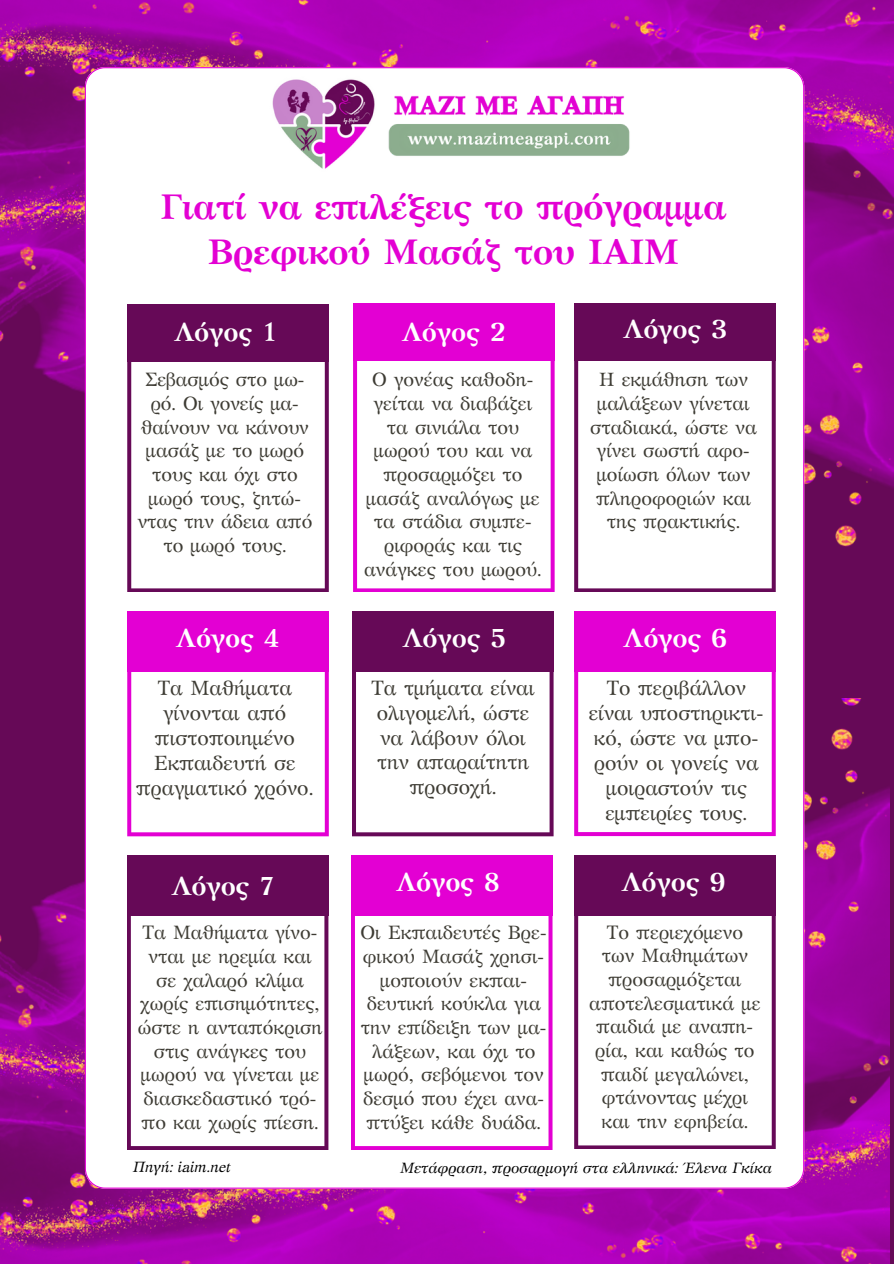
<style>
.page{position:relative;width:894px;height:1264px;background:#fff}
.page>*{position:absolute;margin:0;border:0;box-sizing:border-box;transform-origin:0 0}
.t1{font:700 35.4px/45.3px "GFS Artemisia";letter-spacing:-.02em;color:#e300d3;text-align:center}
.t2{font:700 25.95px "GFS Artemisia";letter-spacing:-.01em;color:#fff}
.t3{font:20.4px/24.9px "GFS Artemisia";color:#3d3b33;text-align:center}
.t4{font:19.2px/23.7px "GFS Artemisia";color:#3d3b33;text-align:center}
.t5{font:italic 14.85px "GFS Artemisia";color:#000}
</style>
<div class="page">
<div style="left:0;top:0;width:893px;height:1263px;background:#660957"></div>
<img style="left:0;top:698px;width:889px;height:565px">
<img style="left:0;top:0;width:892px;height:558px">
<div style="left:85px;top:67px;width:719px;height:1121px;background:#fff"></div>
<div style="left:127px;top:304px;width:201px;height:57px;background:#660957"></div>
<svg style="left:127px;top:351px;width:202px;height:241px;background:#f0e6ee"></svg>
<div style="left:353px;top:361px;width:201px;height:231px;background:#fff"></div>
<div style="left:353px;top:304px;width:201px;height:57px;background:#e300d3"></div>
<div style="left:574px;top:361px;width:201px;height:231px;background:#fff"></div>
<div style="left:574px;top:304px;width:201px;height:57px;background:#660957"></div>
<div style="left:127px;top:672px;width:201px;height:164px;background:#fff"></div>
<div style="left:127px;top:611px;width:202px;height:61px;background:#e300d3"></div>
<div style="left:352px;top:672px;width:201px;height:164px;background:#fff"></div>
<div style="left:352px;top:611px;width:201px;height:61px;background:#660957"></div>
<div style="left:574px;top:672px;width:201px;height:164px;background:#fff"></div>
<div style="left:574px;top:611px;width:201px;height:61px;background:#e300d3"></div>
<div style="left:127px;top:916px;width:201px;height:233px;background:#fff"></div>
<div style="left:127px;top:855px;width:201px;height:61px;background:#660957"></div>
<div style="left:351px;top:855px;width:202px;height:61px;background:#e300d3"></div>
<div style="left:351px;top:916px;width:201px;height:233px;background:#fff"></div>
<div style="left:574px;top:854px;width:201px;height:61px;background:#660957"></div>
<div style="left:574px;top:915px;width:201px;height:234px;background:#fff"></div>
<img style="left:265px;top:18px;width:376px;height:212px">
<p class="t1" style="left:160px;top:187px;width:567px">Γιατί να επιλέξεις το πρόγραμμα<br>Βρεφικού Μασάζ του ΙΑΙΜ</p>
<p class="t2" style="left:174px;top:322px;width:106px">Λόγος 1</p>
<p class="t4" style="left:138px;top:369px;width:176px">Σεβασμός στο μω&shy;ρό. Οι γονείς μα&shy;θαίνουν να κάνουν μασάζ με το μωρό τους και όχι στο μωρό τους, ζητώ&shy;ντας την άδεια από το μωρό τους.</p>
<h2 class="t2" style="left:176px;top:629px;width:106px">Λόγος 4</h2>
<h3 class="t3" style="left:136px;top:677px;width:179px">Τα Μαθήματα γίνονται από πιστοποιημένο<br>Εκπαιδευτή σε πραγματικό χρόνο.</h3>
<h2 class="t2" style="left:171px;top:876px;width:106px">Λόγος 7</h2>
<h3 class="t4" style="left:138px;top:922px;width:186px">Τα Μαθήματα γίνο&shy;νται με ηρεμία και σε χαλαρό κλίμα χωρίς επισημότητες, ώστε η ανταπόκριση στις ανάγκες του μωρού να γίνεται με διασκεδαστικό τρό&shy;πο και χωρίς πίεση.</h3>
<h2 class="t2" style="left:401px;top:322px;width:106px">Λόγος 2</h2>
<h1 class="t4" style="left:364px;top:369px;width:179px">Ο γονέας καθοδη&shy;γείται να διαβάζει τα σινιάλα του μωρού του και να προσαρμόζει το μασάζ αναλόγως με τα στάδια συμπε&shy;ριφοράς και τις ανάγκες του μωρού.</h1>
<h2 class="t2" style="left:402px;top:628px;width:106px">Λόγος 5</h2>
<h3 class="t3" style="left:371px;top:677px;width:165px">Τα τμήματα είναι ολιγομελή, ώστε να λάβουν όλοι την απαραίτητη προσοχή.</h3>
<h2 class="t2" style="left:396px;top:873px;width:106px">Λόγος 8</h2>
<h3 class="t4" style="left:360px;top:922px;width:188px">Οι Εκπαιδευτές Βρε&shy;φικού Μασάζ χρησι&shy;μοποιούν εκπαι&shy;δευτική κούκλα για την επίδειξη των μα&shy;λάξεων, και όχι το μωρό, σεβόμενοι τον δεσμό που έχει ανα&shy;πτύξει κάθε δυάδα.</h3>
<h2 class="t2" style="left:623px;top:319px;width:106px">Λόγος 3</h2>
<h3 class="t4" style="left:590px;top:369px;width:168px">Η εκμάθηση των μαλάξεων γίνεται σταδιακά, ώστε να γίνει σωστή αφο&shy;μοίωση όλων των πληροφοριών και της πρακτικής.</h3>
<h2 class="t2" style="left:623px;top:628px;width:106px">Λόγος 6</h2>
<h3 class="t3" style="left:588px;top:677px;width:177px">Το περιβάλλον είναι υποστηρικτι&shy;κό, ώστε να μπο&shy;ρούν οι γονείς να μοιραστούν τις εμπειρίες τους.</h3>
<h2 class="t2" style="left:621px;top:872px;width:106px">Λόγος 9</h2>
<h3 class="t4" style="left:589px;top:922px;width:173px">Το περιεχόμενο των Μαθημάτων προσαρμόζεται αποτελεσματικά με παιδιά με αναπη&shy;ρία, και καθώς το παιδί μεγαλώνει, φτάνοντας μέχρι και την εφηβεία.</h3>
<h3 class="t5" style="left:133px;top:1161px;width:100px">Πηγή: iaim.net</h3>
<h2 class="t5" style="left:400px;top:1162px;width:373px">Μετάφραση, προσαρμογή στα ελληνικά: Έλενα Γκίκα</h2>
</div>
